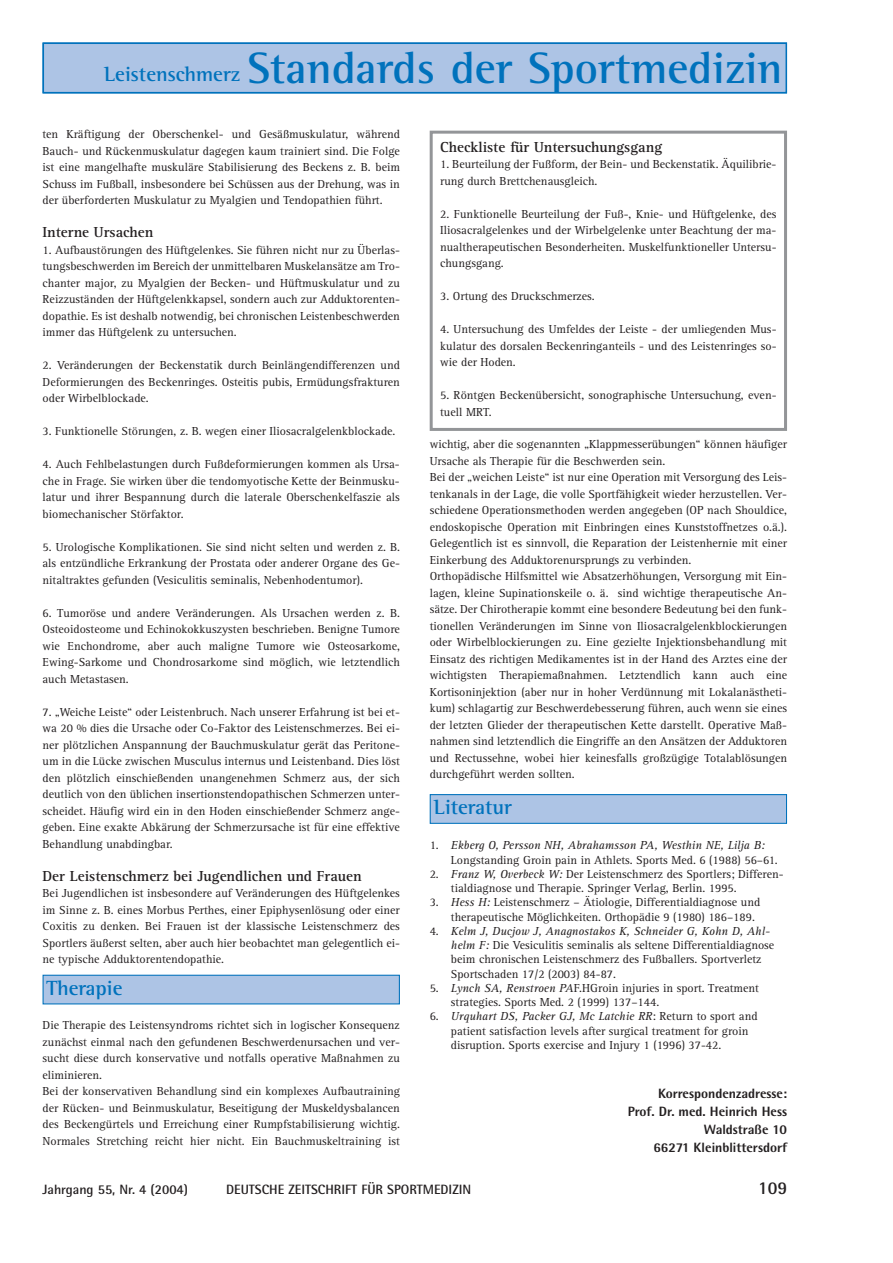
<style>
.page{position:relative;width:893px;height:1263px;background:#fff}
.page>*{position:absolute;margin:0;border:0;box-sizing:border-box;transform-origin:0 0}
.t1{font:700 45px "Rotis Semi Serif";color:#0072bc}
.t2{font:700 21px "Rotis Semi Serif";color:#0072bc}
.t3{font:700 18px "Rotis Semi Sans";color:#231f20}
.t4{font:700 15px "Rotis Serif";color:#231f20}
.t5{font:800 13.5px/18px "Rotis Semi Sans";color:#231f20;text-align:right}
.t6{font:700 13.5px "Rotis Semi Sans";color:#231f20}
.t7{font:12px/16.5px "Rotis Serif";color:#231f20;text-align:justify}
.s1{font-size:21px}
.s2{font-style:italic}
</style>
<div class="page">
<div style="left:43px;top:43px;width:743px;height:50px;background:#adc4e5"></div>
<div style="left:43px;top:43px;width:744px;height:50px;border:2px solid #0072bc"></div>
<div style="left:43px;top:975px;width:356px;height:29px;background:#adc4e5"></div>
<div style="left:43px;top:975px;width:357px;height:29px;border:1px solid #0072bc"></div>
<div style="left:430px;top:795px;width:356px;height:28px;background:#adc4e5"></div>
<div style="left:429px;top:794px;width:358px;height:30px;border:1px solid #0072bc"></div>
<div style="left:429px;top:131px;width:358px;height:300px;border:3px solid #939598"></div>
<h1 class="t1" style="left:104px;top:52px;width:680px"><span class="s1">Leistenschmerz</span> Standards der Sportmedizin</h1>
<h2 class="t2" style="left:71px;top:66px;width:162px">Untersuchung WS</h2>
<p class="t7" style="left:43px;top:127px;width:359px">ten Kräftigung der Oberschenkel- und Gesäßmuskulatur, während Bauch- und Rückenmuskulatur dagegen kaum trainiert sind. Die Folge ist eine mangelhafte muskuläre Stabilisierung des Beckens z. B. beim Schuss im Fußball, insbesondere bei Schüssen aus der Drehung, was in der überforderten Muskulatur zu Myalgien und Tendopathien führt.</p>
<p class="t4" style="left:43px;top:227px;width:112px">Interne Ursachen</p>
<p class="t7" style="left:43px;top:242px;width:359px">1. Aufbaustörungen des Hüftgelenkes. Sie führen nicht nur zu Überlas&shy;tungsbeschwerden im Bereich der unmittelbaren Muskelansätze am Tro&shy;chanter major, zu Myalgien der Becken- und Hüftmuskulatur und zu Reizzuständen der Hüftgelenkkapsel, sondern auch zur Adduktorenten&shy;dopathie. Es ist deshalb notwendig, bei chronischen Leistenbeschwerden immer das Hüftgelenk zu untersuchen.</p>
<p class="t7" style="left:43px;top:358px;width:359px">2. Veränderungen der Beckenstatik durch Beinlängendifferenzen und Deformierungen des Beckenringes. Osteitis pubis, Ermüdungsfrakturen oder Wirbelblockade.</p>
<p class="t7" style="left:43px;top:424px;width:354px">3. Funktionelle Störungen, z. B. wegen einer Iliosacralgelenkblockade.</p>
<p class="t7" style="left:43px;top:457px;width:359px">4. Auch Fehlbelastungen durch Fußdeformierungen kommen als Ursa&shy;che in Frage. Sie wirken über die tendomyotische Kette der Beinmusku&shy;latur und ihrer Bespannung durch die laterale Oberschenkelfaszie als biomechanischer Störfaktor.</p>
<p class="t7" style="left:43px;top:539px;width:359px">5. Urologische Komplikationen. Sie sind nicht selten und werden z. B. als entzündliche Erkrankung der Prostata oder anderer Organe des Ge&shy;nitaltraktes gefunden (Vesiculitis seminalis, Nebenhodentumor).</p>
<p class="t7" style="left:43px;top:605px;width:359px">6. Tumoröse und andere Veränderungen. Als Ursachen werden z. B.<br>Osteoidosteome und Echinokokkuszysten beschrieben. Benigne Tumore wie Enchondrome, aber auch maligne Tumore wie Osteosarkome, Ewing-Sarkome und Chondrosarkome sind möglich, wie letztendlich auch Metastasen.</p>
<p class="t7" style="left:43px;top:704px;width:359px">7. „Weiche Leiste“ oder Leistenbruch. Nach unserer Erfahrung ist bei et&shy;wa 20 % dies die Ursache oder Co-Faktor des Leistenschmerzes. Bei ei&shy;ner plötzlichen Anspannung der Bauchmuskulatur gerät das Peritone&shy;um in die Lücke zwischen Musculus internus und Leistenband. Dies löst den plötzlich einschießenden unangenehmen Schmerz aus, der sich deutlich von den üblichen insertionstendopathischen Schmerzen unter&shy;scheidet. Häufig wird ein in den Hoden einschießender Schmerz ange&shy;geben. Eine exakte Abkärung der Schmerzursache ist für eine effektive Behandlung unabdingbar.</p>
<p class="t4" style="left:43px;top:870px;width:321px">Der Leistenschmerz bei Jugendlichen und Frauen</p>
<p class="t7" style="left:43px;top:886px;width:359px">Bei Jugendlichen ist insbesondere auf Veränderungen des Hüftgelenkes im Sinne z. B. eines Morbus Perthes, einer Epiphysenlösung oder einer Coxitis zu denken. Bei Frauen ist der klassische Leistenschmerz des Sportlers äußerst selten, aber auch hier beobachtet man gelegentlich ei&shy;ne typische Adduktorentendopathie.</p>
<h2 class="t2" style="left:47px;top:980px;width:77px">Therapie</h2>
<p class="t7" style="left:43px;top:1018px;width:359px;text-align:left">Die Therapie des Leistensyndroms richtet sich in logischer Konsequenz zunächst einmal nach den gefundenen Beschwerdenursachen und ver&shy;sucht diese durch konservative und notfalls operative Maßnahmen zu eliminieren.<br>Bei der konservativen Behandlung sind ein komplexes Aufbautraining der Rücken- und Beinmuskulatur, Beseitigung der Muskeldysbalancen des Beckengürtels und Erreichung einer Rumpfstabilisierung wichtig.<br>Normales Stretching reicht hier nicht. Ein Bauchmuskeltraining ist</p>
<p class="t4" style="left:440px;top:141px;width:223px">Checkliste für Untersuchungsgang</p>
<p class="t7" style="left:440px;top:157px;width:338px">1. Beurteilung der Fußform, der Bein- und Beckenstatik. Äquilibrie&shy;rung durch Brettchenausgleich.</p>
<p class="t7" style="left:440px;top:206px;width:338px">2. Funktionelle Beurteilung der Fuß-, Knie- und Hüftgelenke, des Iliosacralgelenkes und der Wirbelgelenke unter Beachtung der ma&shy;nualtherapeutischen Besonderheiten. Muskelfunktioneller Untersu&shy;chungsgang.</p>
<p class="t7" style="left:440px;top:289px;width:156px">3. Ortung des Druckschmerzes.</p>
<p class="t7" style="left:440px;top:322px;width:338px">4. Untersuchung des Umfeldes der Leiste - der umliegenden Mus&shy;kulatur des dorsalen Beckenringanteils - und des Leistenringes so&shy;wie der Hoden.</p>
<p class="t7" style="left:440px;top:388px;width:338px">5. Röntgen Beckenübersicht, sonographische Untersuchung, even&shy;tuell MRT.</p>
<p class="t7" style="left:429px;top:437px;width:359px;text-align:left">wichtig, aber die sogenannten „Klappmesserübungen“ können häufiger Ursache als Therapie für die Beschwerden sein.<br>Bei der „weichen Leiste“ ist nur eine Operation mit Versorgung des Leis&shy;tenkanals in der Lage, die volle Sportfähigkeit wieder herzustellen. Ver&shy;schiedene Operationsmethoden werden angegeben (OP nach Shouldice, endoskopische Operation mit Einbringen eines Kunststoffnetzes o.ä.).<br>Gelegentlich ist es sinnvoll, die Reparation der Leistenhernie mit einer Einkerbung des Adduktorenursprungs zu verbinden.<br>Orthopädische Hilfsmittel wie Absatzerhöhungen, Versorgung mit Ein&shy;lagen, kleine Supinationskeile o. ä. sind wichtige therapeutische An&shy;sätze. Der Chirotherapie kommt eine besondere Bedeutung bei den funk&shy;tionellen Veränderungen im Sinne von Iliosacralgelenkblockierungen oder Wirbelblockierungen zu. Eine gezielte Injektionsbehandlung mit Einsatz des richtigen Medikamentes ist in der Hand des Arztes eine der wichtigsten Therapiemaßnahmen. Letztendlich kann auch eine Kortisoninjektion (aber nur in hoher Verdünnung mit Lokalanästheti&shy;kum) schlagartig zur Beschwerdebesserung führen, auch wenn sie eines der letzten Glieder der therapeutischen Kette darstellt. Operative Maß&shy;nahmen sind letztendlich die Eingriffe an den Ansätzen der Adduktoren und Rectussehne, wobei hier keinesfalls großzügige Totalablösungen durchgeführt werden sollten.</p>
<h2 class="t2" style="left:433px;top:799px;width:80px">Literatur</h2>
<p class="t7" style="left:451px;top:839px;width:328px;line-height:14.2px;text-indent:-21px">1. <span class="s2">Ekberg O, Persson NH, Abrahamsson PA, Westhin NE, Lilja B:<br></span>Longstanding Groin pain in Athlets. Sports Med. 6 (1988) 56–61.</p>
<p class="t7" style="left:451px;top:868px;width:334px;line-height:14.2px;text-indent:-21px">2. <span class="s2">Franz W, Overbeck W:</span> Der Leistenschmerz des Sportlers; Differen&shy;tialdiagnose und Therapie. Springer Verlag, Berlin. 1995.</p>
<p class="t7" style="left:451px;top:896px;width:311px;line-height:14.2px;text-indent:-21px">3. <span class="s2">Hess H:</span> Leistenschmerz – Ätiologie, Differentialdiagnose und therapeutische Möglichkeiten. Orthopädie 9 (1980) 186–189.</p>
<p class="t7" style="left:451px;top:925px;width:325px;line-height:14.2px;text-align:left;text-indent:-21px">4. <span class="s2">Kelm J, Ducjow J, Anagnostakos K, Schneider G, Kohn D, Ahl&shy;helm F:</span> Die Vesiculitis seminalis als seltene Differentialdiagnose beim chronischen Leistenschmerz des Fußballers. Sportverletz Sportschaden 17/2 (2003) 84-87.</p>
<p class="t7" style="left:451px;top:982px;width:309px;line-height:14.2px;text-indent:-21px">5. <span class="s2">Lynch SA, Renstroen PA</span>F.HGroin injuries in sport. Treatment strategies. Sports Med. 2 (1999) 137–144.</p>
<p class="t7" style="left:451px;top:1010px;width:308px;line-height:14.2px;text-align:left;text-indent:-21px">6. <span class="s2">Urquhart DS, Packer GJ, Mc Latchie RR</span>: Return to sport and patient satisfaction levels after surgical treatment for groin disruption. Sports exercise and Injury 1 (1996) 37-42.</p>
<p class="t5" style="left:627px;top:1086px;width:161px">Korrespondenzadresse:<br>Prof. Dr. med. Heinrich Hess<br>Waldstraße 10<br>66271 Kleinblittersdorf</p>
<p class="t6" style="left:43px;top:1185px;width:147px">Jahrgang 55, Nr. 4 (2004)</p>
<p class="t6" style="left:226px;top:1185px;width:247px">DEUTSCHE ZEITSCHRIFT FÜR SPORTMEDIZIN</p>
<h3 class="t3" style="left:758px;top:1182px;width:30px">109</h3>
</div>
